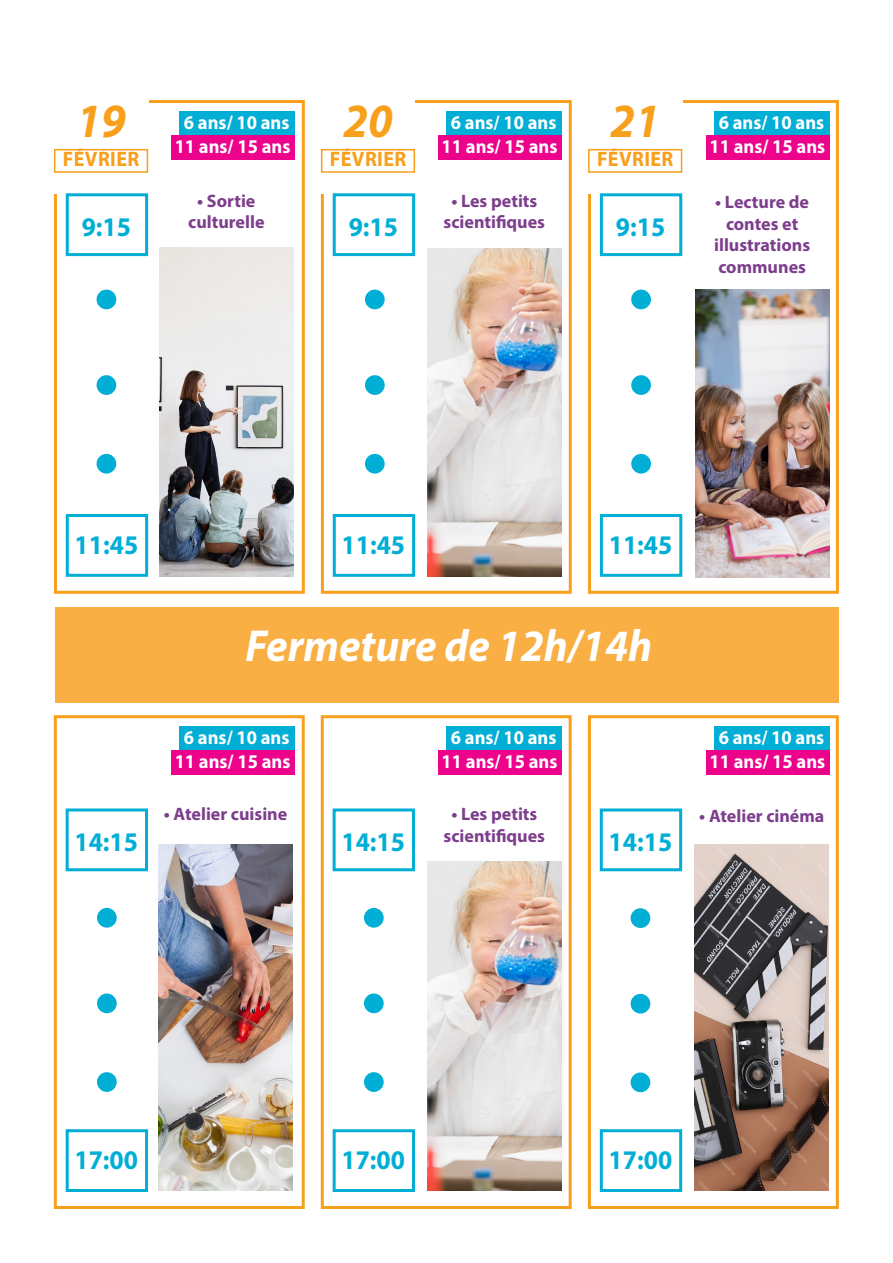
<style>
.page{position:relative;width:893px;height:1263px;background:#fff}
.page>*{position:absolute;margin:0;border:0;box-sizing:border-box;transform-origin:0 0}
.t1{font:italic 700 48px "Myriad Pro";color:#f89f1c;scale:.95 1}
.t2{font:italic 700 45px "Myriad Pro";color:#fff;scale:.95 1}
.t3{font:700 27px "Myriad Pro";color:#00aed6;scale:.95 1}
.t4{font:700 21px "Myriad Pro";letter-spacing:.02em;color:#f89f1c;scale:.95 1}
.t5{font:700 19.5px "Myriad Pro";color:#fff;scale:.95 1}
.t6{font:700 18px/21.6px "Myriad Pro";color:#7d3e8c;text-align:center}
</style>
<div class="page">
<div style="left:54px;top:100px;width:251px;height:494px;border:3px solid #f89f1c"></div>
<div style="left:48px;top:88px;width:100px;height:105px;background:#fff"></div>
<div style="left:54px;top:149px;width:94px;height:24px;border:2px solid #f89f1c"></div>
<div style="left:321px;top:100px;width:251px;height:494px;border:3px solid #f89f1c"></div>
<div style="left:315px;top:88px;width:100px;height:105px;background:#fff"></div>
<div style="left:321px;top:149px;width:94px;height:24px;border:2px solid #f89f1c"></div>
<div style="left:588px;top:100px;width:251px;height:494px;border:3px solid #f89f1c"></div>
<div style="left:714px;top:111px;width:115px;height:24px;background:#00aed6"></div>
<div style="left:582px;top:88px;width:100px;height:105px;background:#fff"></div>
<div style="left:588px;top:149px;width:94px;height:24px;border:2px solid #f89f1c"></div>
<div style="left:55px;top:607px;width:784px;height:95px;background:#f9af43"></div>
<div style="left:446px;top:111px;width:115px;height:24px;background:#00aed6"></div>
<div style="left:66px;top:193px;width:82px;height:63px;border:3px solid #00aed6"></div>
<div style="left:66px;top:514px;width:82px;height:63px;border:3px solid #00aed6"></div>
<div style="left:333px;top:193px;width:82px;height:63px;border:3px solid #00aed6"></div>
<div style="left:333px;top:514px;width:82px;height:63px;border:3px solid #00aed6"></div>
<div style="left:600px;top:193px;width:82px;height:63px;border:3px solid #00aed6"></div>
<div style="left:600px;top:514px;width:82px;height:63px;border:3px solid #00aed6"></div>
<div style="left:54px;top:715px;width:251px;height:494px;border:3px solid #f89f1c"></div>
<div style="left:321px;top:715px;width:251px;height:494px;border:3px solid #f89f1c"></div>
<div style="left:588px;top:715px;width:251px;height:494px;border:3px solid #f89f1c"></div>
<div style="left:66px;top:808px;width:82px;height:63px;border:3px solid #00aed6"></div>
<div style="left:66px;top:1129px;width:82px;height:63px;border:3px solid #00aed6"></div>
<div style="left:333px;top:808px;width:82px;height:63px;border:3px solid #00aed6"></div>
<div style="left:333px;top:1129px;width:82px;height:63px;border:3px solid #00aed6"></div>
<div style="left:600px;top:808px;width:82px;height:63px;border:3px solid #00aed6"></div>
<div style="left:600px;top:1129px;width:82px;height:63px;border:3px solid #00aed6"></div>
<div style="left:97px;top:290px;width:19px;height:19px;background:#00aed6;border-radius:50%"></div>
<div style="left:97px;top:454px;width:19px;height:20px;background:#00aed6;border-radius:50%"></div>
<div style="left:97px;top:375px;width:19px;height:20px;background:#00aed6;border-radius:50%"></div>
<div style="left:365px;top:290px;width:20px;height:19px;background:#00aed6;border-radius:50%"></div>
<div style="left:365px;top:454px;width:20px;height:20px;background:#00aed6;border-radius:50%"></div>
<div style="left:365px;top:375px;width:20px;height:20px;background:#00aed6;border-radius:50%"></div>
<div style="left:631px;top:290px;width:20px;height:19px;background:#00aed6;border-radius:50%"></div>
<div style="left:631px;top:454px;width:20px;height:20px;background:#00aed6;border-radius:50%"></div>
<div style="left:631px;top:375px;width:20px;height:20px;background:#00aed6;border-radius:50%"></div>
<div style="left:97px;top:908px;width:20px;height:20px;background:#00aed6;border-radius:50%"></div>
<div style="left:97px;top:1072px;width:20px;height:20px;background:#00aed6;border-radius:50%"></div>
<div style="left:97px;top:993px;width:20px;height:20px;background:#00aed6;border-radius:50%"></div>
<div style="left:364px;top:908px;width:20px;height:20px;background:#00aed6;border-radius:50%"></div>
<div style="left:364px;top:1072px;width:20px;height:20px;background:#00aed6;border-radius:50%"></div>
<div style="left:364px;top:993px;width:20px;height:20px;background:#00aed6;border-radius:50%"></div>
<div style="left:631px;top:908px;width:19px;height:20px;background:#00aed6;border-radius:50%"></div>
<div style="left:631px;top:1072px;width:19px;height:20px;background:#00aed6;border-radius:50%"></div>
<div style="left:631px;top:994px;width:19px;height:19px;background:#00aed6;border-radius:50%"></div>
<div style="left:179px;top:111px;width:115px;height:24px;background:#00aed6"></div>
<div style="left:171px;top:135px;width:123px;height:24px;background:#ed028c"></div>
<div style="left:438px;top:135px;width:123px;height:24px;background:#ed028c"></div>
<div style="left:706px;top:135px;width:123px;height:24px;background:#ed028c"></div>
<div style="left:179px;top:726px;width:115px;height:24px;background:#00aed6"></div>
<div style="left:171px;top:750px;width:123px;height:24px;background:#ed028c"></div>
<div style="left:446px;top:726px;width:115px;height:24px;background:#00aed6"></div>
<div style="left:438px;top:750px;width:123px;height:24px;background:#ed028c"></div>
<div style="left:714px;top:726px;width:115px;height:24px;background:#00aed6"></div>
<div style="left:706px;top:750px;width:123px;height:24px;background:#ed028c"></div>
<img style="left:427px;top:248px;width:134px;height:329px">
<img style="left:695px;top:845px;width:134px;height:345px">
<img style="left:695px;top:290px;width:134px;height:288px">
<img style="left:159px;top:248px;width:134px;height:329px">
<img style="left:159px;top:845px;width:134px;height:345px">
<img style="left:427px;top:862px;width:134px;height:328px">
<p class="t1" style="left:76px;top:89px;width:53px">19</p>
<p class="t4" style="left:63px;top:145px;width:82px">FÉVRIER</p>
<p class="t3" style="left:82px;top:209px;width:53px">9:15</p>
<p class="t1" style="left:343px;top:89px;width:53px">20</p>
<p class="t4" style="left:330px;top:145px;width:82px">FÉVRIER</p>
<p class="t1" style="left:610px;top:89px;width:53px">21</p>
<p class="t5" style="left:719px;top:110px;width:113px">6 ans/ 10 ans</p>
<p class="t4" style="left:597px;top:145px;width:82px">FÉVRIER</p>
<p class="t5" style="left:184px;top:110px;width:113px">6 ans/ 10 ans</p>
<p class="t5" style="left:175px;top:134px;width:123px">11 ans/ 15 ans</p>
<p class="t5" style="left:442px;top:134px;width:123px">11 ans/ 15 ans</p>
<p class="t5" style="left:709px;top:134px;width:123px">11 ans/ 15 ans</p>
<p class="t5" style="left:451px;top:110px;width:113px">6 ans/ 10 ans</p>
<p class="t6" style="left:197px;top:189px;width:60px">• Sortie</p>
<p class="t6" style="left:188px;top:211px;width:78px">culturelle</p>
<p class="t3" style="left:349px;top:209px;width:53px">9:15</p>
<p class="t6" style="left:444px;top:189px;width:103px">• Les petits scientifiques</p>
<p class="t3" style="left:616px;top:209px;width:53px">9:15</p>
<p class="t6" style="left:715px;top:190px;width:95px">• Lecture de contes et</p>
<p class="t6" style="left:714px;top:234px;width:98px">illustrations</p>
<p class="t6" style="left:718px;top:255px;width:89px">communes</p>
<p class="t3" style="left:75px;top:527px;width:68px">11:45</p>
<p class="t3" style="left:342px;top:527px;width:68px">11:45</p>
<p class="t3" style="left:609px;top:527px;width:68px">11:45</p>
<p class="t3" style="left:75px;top:824px;width:68px">14:15</p>
<p class="t2" style="left:245px;top:617px;width:430px">Fermeture de 12h/14h</p>
<p class="t5" style="left:184px;top:725px;width:113px">6 ans/ 10 ans</p>
<p class="t5" style="left:175px;top:749px;width:123px">11 ans/ 15 ans</p>
<p class="t5" style="left:451px;top:725px;width:113px">6 ans/ 10 ans</p>
<p class="t5" style="left:442px;top:749px;width:123px">11 ans/ 15 ans</p>
<p class="t6" style="left:164px;top:803px;width:125px">• Atelier cuisine</p>
<p class="t6" style="left:444px;top:803px;width:103px">• Les petits scientifiques</p>
<p class="t3" style="left:341px;top:824px;width:68px">14:15</p>
<p class="t3" style="left:609px;top:824px;width:68px">14:15</p>
<p class="t5" style="left:719px;top:725px;width:113px">6 ans/ 10 ans</p>
<p class="t5" style="left:709px;top:749px;width:123px">11 ans/ 15 ans</p>
<p class="t6" style="left:699px;top:804px;width:127px">• Atelier cinéma</p>
<p class="t3" style="left:75px;top:1142px;width:68px">17:00</p>
<p class="t3" style="left:341px;top:1142px;width:68px">17:00</p>
<p class="t3" style="left:609px;top:1142px;width:68px">17:00</p>
</div>
